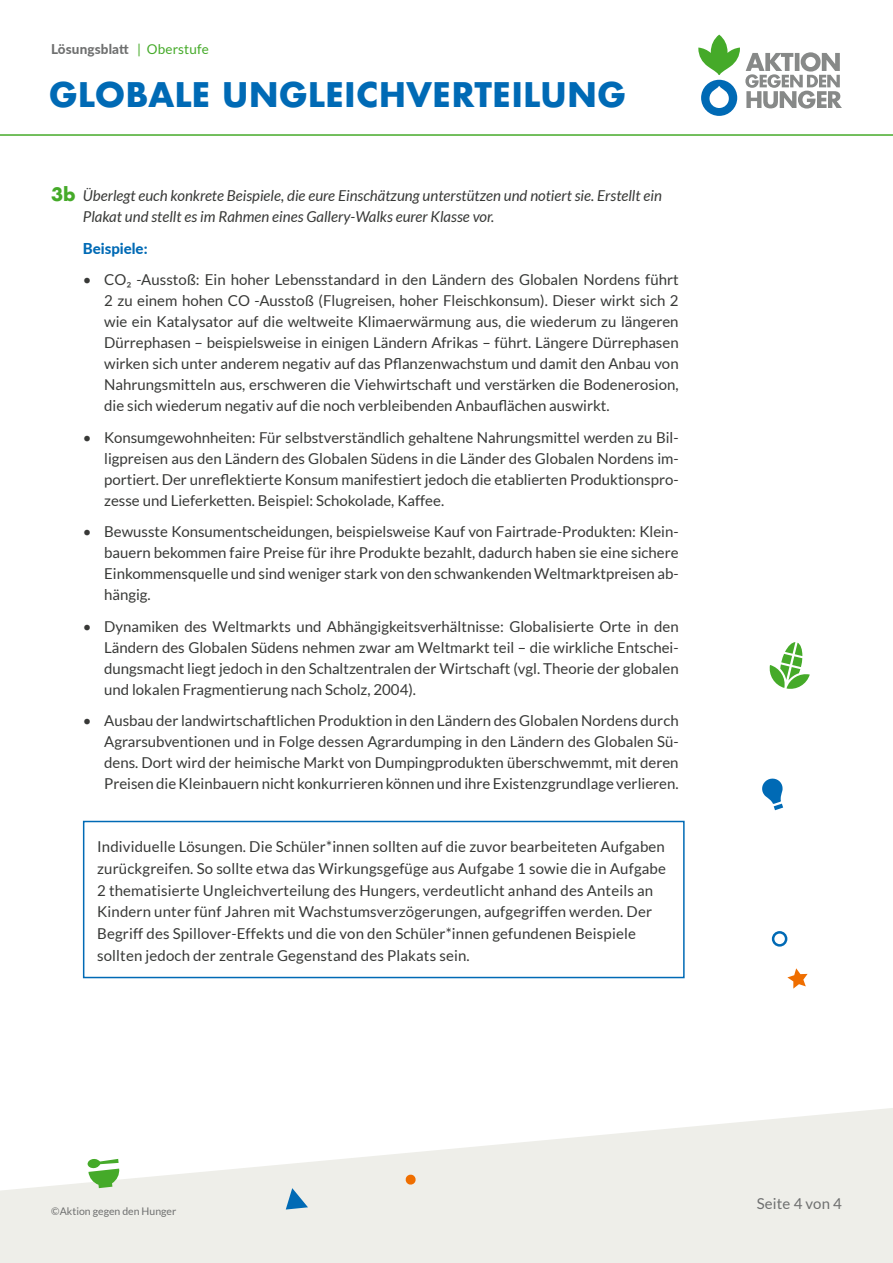
<style>
.page{position:relative;width:893px;height:1263px;background:#fff}
.page>*{position:absolute;margin:0;border:0;box-sizing:border-box;transform-origin:0 0}
.t1{font:700 33px "Futura";color:#006ab5}
.t2{font:700 18px "Futura";color:#45aa29}
.t3{font:15px/21px "Lato";letter-spacing:.01em;color:#383937;text-align:justify}
.aufgaben{font:italic 15px/21px "Lato";color:#383937}
.aufgaben-2{font:800 15px "Lato";color:#006ab5}
.t4{font:15px "Lato";letter-spacing:.01em;color:#6f7070}
.t5{font:800 13.5px "Lato";letter-spacing:.01em;color:#6f7070}
.t6{font:10.5px "Lato";color:#6f7070}
.s1{font-weight:400;color:#45aa29}
</style>
<div class="page">
<svg style="left:0;top:1108px;width:893px;height:155px;fill:#eeeee9"></svg>
<svg style="left:698px;top:35px;width:144px;height:81px"></svg>
<hr style="left:0;top:134px;width:893px;height:2px;background:#45aa29">
<div style="left:83px;top:821px;width:602px;height:157px;border:2px solid #006ab5"></div>
<svg style="left:787px;top:968px;width:21px;height:21px"></svg>
<svg style="left:769px;top:642px;width:41px;height:47px"></svg>
<div style="left:772px;top:931px;width:15px;height:16px;border:3px solid #006ab5;border-radius:50%"></div>
<svg style="left:762px;top:778px;width:21px;height:32px"></svg>
<svg style="left:87px;top:1159px;width:33px;height:29px"></svg>
<svg style="left:286px;top:1188px;width:22px;height:21px"></svg>
<svg style="left:405px;top:1174px;width:11px;height:11px"></svg>
<p class="t5" style="left:51px;top:39px;width:159px">Lösungsblatt <span class="s1">| Oberstufe</span></p>
<h1 class="t1" style="left:49px;top:71px;width:579px">GLOBALE UNGLEICHVERTEILUNG</h1>
<p class="t2" style="left:51px;top:181px;width:26px">3b</p>
<p class="aufgaben" style="left:83px;top:185px;width:581px">Überlegt euch konkrete Beispiele, die eure Einschätzung unterstützen und notiert sie. Erstellt ein<br>Plakat und stellt es im Rahmen eines Gallery-Walks eurer Klasse vor.</p>
<p class="aufgaben-2" style="left:83px;top:237px;width:66px">Beispiele:</p>
<p class="t3" style="left:83px;top:269px;width:45px">• CO</p>
<p class="t3" style="left:126px;top:278px;width:6px">²</p>
<p class="t3" style="left:104px;top:269px;width:576px;text-indent:32px">-Ausstoß: Ein hoher Lebensstandard in den Ländern des Globalen Nordens führt 2 zu einem hohen CO -Ausstoß (Flugreisen, hoher Fleischkonsum). Dieser wirkt sich 2 wie ein Katalysator auf die weltweite Klimaerwärmung aus, die wiederum zu längeren Dürrephasen – beispielsweise in einigen Ländern Afrikas – führt. Längere Dürrephasen wirken sich unter anderem negativ auf das Pflanzenwachstum und damit den Anbau von Nahrungsmitteln aus, erschweren die Viehwirtschaft und verstärken die Bodenerosion, die sich wiederum negativ auf die noch verbleibenden Anbauflächen auswirkt.</p>
<p class="t3" style="left:104px;top:426px;width:576px;text-indent:-21px">• Konsumgewohnheiten: Für selbstverständlich gehaltene Nahrungsmittel werden zu Bil&shy;ligpreisen aus den Ländern des Globalen Südens in die Länder des Globalen Nordens im&shy;portiert. Der unreflektierte Konsum manifestiert jedoch die etablierten Produktionspro&shy;zesse und Lieferketten. Beispiel: Schokolade, Kaffee.</p>
<p class="t3" style="left:104px;top:521px;width:576px;text-indent:-21px">• Bewusste Konsumentscheidungen, beispielsweise Kauf von Fairtrade-Produkten: Klein&shy;bauern bekommen faire Preise für ihre Produkte bezahlt, dadurch haben sie eine sichere Einkommensquelle und sind weniger stark von den schwankenden Weltmarktpreisen ab&shy;hängig.</p>
<p class="t3" style="left:104px;top:615px;width:576px;text-indent:-21px">• Dynamiken des Weltmarkts und Abhängigkeitsverhältnisse: Globalisierte Orte in den Ländern des Globalen Südens nehmen zwar am Weltmarkt teil – die wirkliche Entschei&shy;dungsmacht liegt jedoch in den Schaltzentralen der Wirtschaft (vgl. Theorie der globalen und lokalen Fragmentierung nach Scholz, 2004).</p>
<p class="t3" style="left:104px;top:710px;width:576px;text-indent:-21px">• Ausbau der landwirtschaftlichen Produktion in den Ländern des Globalen Nordens durch Agrarsubventionen und in Folge dessen Agrardumping in den Ländern des Globalen Sü&shy;dens. Dort wird der heimische Markt von Dumpingprodukten überschwemmt, mit deren Preisen die Kleinbauern nicht konkurrieren können und ihre Existenzgrundlage verlieren.</p>
<p class="t3" style="left:97px;top:836px;width:570px;line-height:21.8px;text-align:left">Individuelle Lösungen. Die Schüler*innen sollten auf die zuvor bearbeiteten Aufgaben zurückgreifen. So sollte etwa das Wirkungsgefüge aus Aufgabe 1 sowie die in Aufgabe 2 thematisierte Ungleichverteilung des Hungers, verdeutlicht anhand des Anteils an Kindern unter fünf Jahren mit Wachstumsverzögerungen, aufgegriffen werden. Der Begriff des Spillover-Effekts und die von den Schüler*innen gefundenen Beispiele sollten jedoch der zentrale Gegenstand des Plakats sein.</p>
<p class="t6" style="left:51px;top:1205px;width:127px">©Aktion gegen den Hunger</p>
<p class="t4" style="left:757px;top:1195px;width:87px">Seite 4 von 4</p>
</div>
